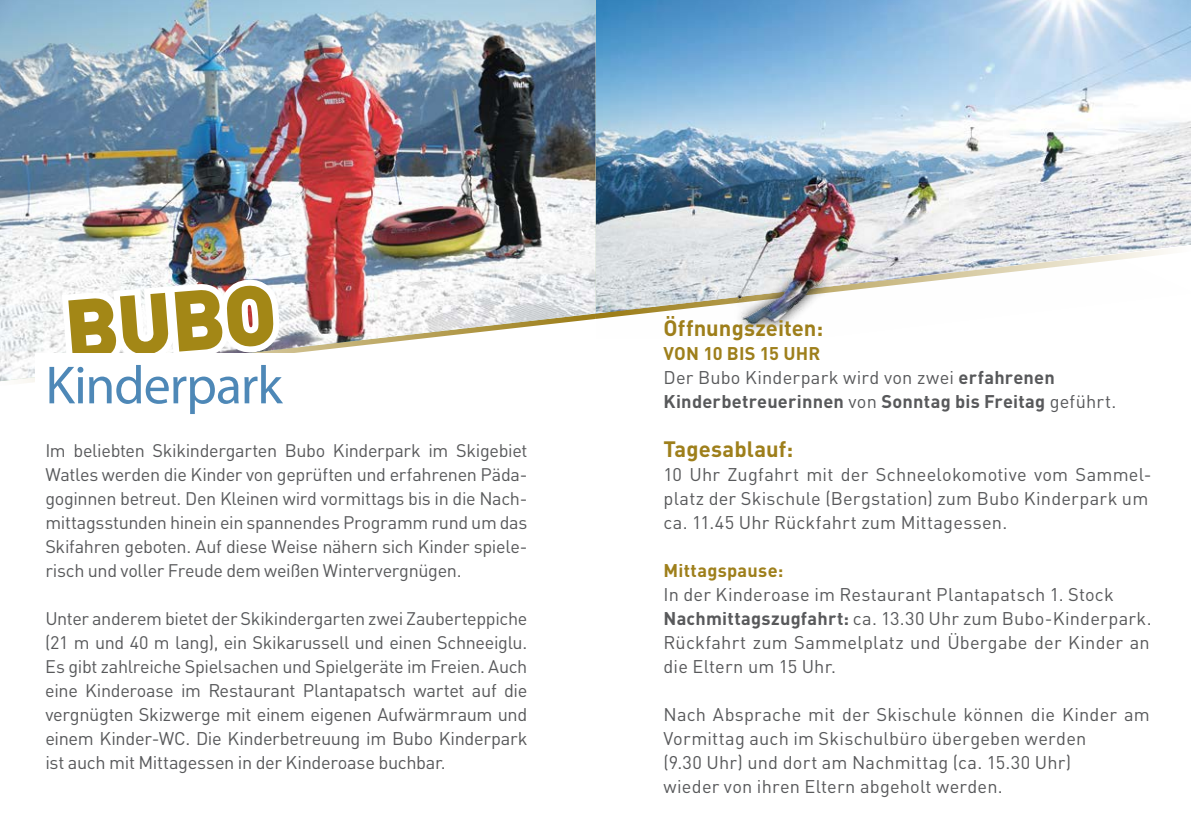
<style>
.page{position:relative;width:1191px;height:840px;background:#fff}
.page>*{position:absolute;margin:0;border:0;box-sizing:border-box;transform-origin:0 0}
.t1{font:900 83.6px "DIN";color:#a38716}
.t2{font:54px "Myriad Pro";letter-spacing:-.02em;color:#4e88b7}
.t3{font:700 22px "DIN";letter-spacing:.005em;color:#9e7f1b}
.t4{font:18.2px/24px "DIN";letter-spacing:.01em;color:#58595b}
.t5{font:700 18.2px/24px "DIN";letter-spacing:.01em;color:#58595b}
.t6{font:700 18.2px "DIN";letter-spacing:.015em;color:#9e7f1b}
.t7{font:18px/24px "DIN";letter-spacing:-.02em;color:#58595b;text-align:justify}
.s1{font-size:18px}
.s2{color:#9e7f1b}
.s3{font-weight:400}
.s4{font-weight:700}
</style>
<div class="page">
<img style="left:595px;top:0;width:596px;height:244px">
<img style="left:0;top:0;width:595px;height:381px">
<img style="left:595px;top:244px;width:596px;height:95px">
<svg style="left:55px;top:270px;width:236px;height:83px"></svg>
<div style="left:36px;top:353px;width:315px;height:62px;background:#fff"></div>
<h1 class="t1" style="left:61px;top:273px;width:214px;rotate:-4deg">BUBO</h1>
<h2 class="t2" style="left:45px;top:351px;width:239px">Kinderpark</h2>
<p class="t7" style="left:45px;top:437px;width:483px">Im beliebten Skikindergarten Bubo Kinderpark im Skigebiet Watles werden die Kinder von geprüften und erfahrenen Päda&shy;goginnen betreut. Den Kleinen wird vormittags bis in die Nach&shy;mittagsstunden hinein ein spannendes Programm rund um das Skifahren geboten. Auf diese Weise nähern sich Kinder spiele&shy;risch und voller Freude dem weißen Wintervergnügen.</p>
<p class="t7" style="left:45px;top:605px;width:483px">Unter anderem bietet der Skikindergarten zwei Zauberteppiche (21 m und 40 m lang), ein Skikarussell und einen Schneeiglu.<br>Es gibt zahlreiche Spielsachen und Spielgeräte im Freien. Auch</p>
<p class="t4" style="left:45px;top:677px;width:483px;text-align:justify"><span class="s1">eine Kinderoase im</span> Restaurant Plantapatsch wartet auf die vergnügten Skizwerge mit einem eigenen Aufwärmraum und einem Kinder-WC. Die Kinderbetreuung im Bubo Kinderpark ist auch mit Mittagessen in der Kinderoase buchbar.</p>
<p class="t3" style="left:663px;top:314px;width:161px">Öffnungszeiten:</p>
<p class="t5" style="left:663px;top:341px;width:454px"><span class="s2">VON 10 BIS 15 UHR<br></span><span class="s3">Der Bubo Kinderpark wird von zwei</span> erfahrenen<br>Kinderbetreuerinnen <span class="s3">von</span> Sonntag bis Freitag <span class="s3">geführt.</span></p>
<p class="t3" style="left:663px;top:434px;width:131px">Tagesablauf:</p>
<p class="t4" style="left:663px;top:461px;width:489px">10 Uhr Zugfahrt mit der Schneelokomotive vom Sammel&shy;platz der Skischule (Bergstation) zum Bubo Kinderpark um ca. 11.45 Uhr Rückfahrt zum Mittagessen.</p>
<p class="t6" style="left:663px;top:558px;width:121px">Mittagspause:</p>
<p class="t4" style="left:663px;top:581px;width:489px">In der Kinderoase im Restaurant Plantapatsch 1. Stock <span class="s4">Nachmittagszugfahrt:</span> ca. 13.30 Uhr zum Bubo-Kinderpark.<br>Rückfahrt zum Sammelplatz und Übergabe der Kinder an die Eltern um 15 Uhr.</p>
<p class="t4" style="left:663px;top:701px;width:487px">Nach Absprache mit der Skischule können die Kinder am Vormittag auch im Skischulbüro übergeben werden<br>(9.30 Uhr) und dort am Nachmittag (ca. 15.30 Uhr)<br>wieder von ihren Eltern abgeholt werden.</p>
</div>
